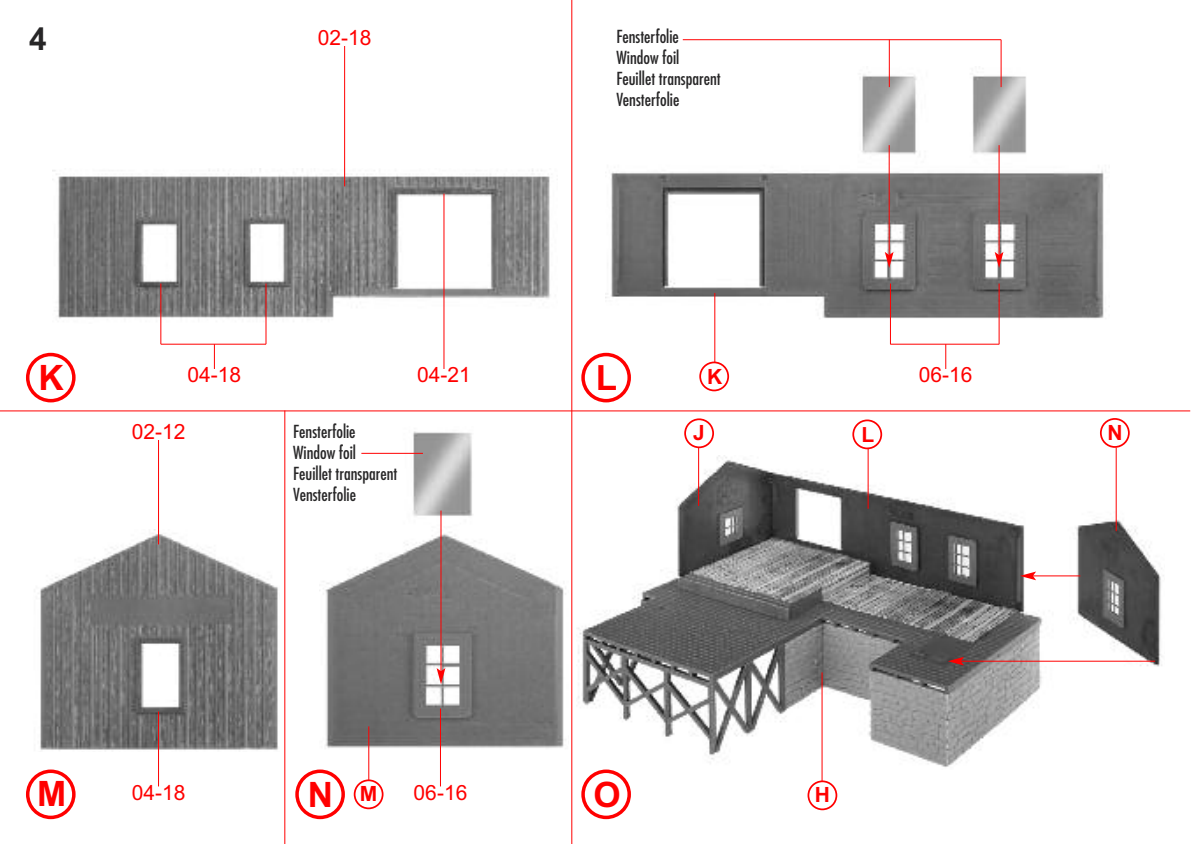
<style>
.page{position:relative;width:1191px;height:844px;background:#fff}
.page>*{position:absolute;margin:0;border:0;box-sizing:border-box;transform-origin:0 0}
.t1{font:700 35px "Arial";color:#f00}
.t2{font:700 31.5px "Arial";color:#272627}
.t3{font:21px "Arial";color:#f00}
.t4{font:700 21px "Arial";color:#f00}
.t5{font:condensed 17.5px/21px "Futura Std";color:#272627}
</style>
<div class="page">
<hr style="left:571px;top:0;width:1px;height:843px;background:#f00">
<hr style="left:284px;top:410px;width:1px;height:433px;background:#f00">
<hr style="left:0;top:410px;width:1190px;height:1px;background:#f00">
<img style="left:53px;top:169px;width:497px;height:155px">
<img style="left:605px;top:67px;width:499px;height:255px">
<img style="left:40px;top:529px;width:238px;height:222px">
<img style="left:319px;top:431px;width:247px;height:321px">
<img style="left:577px;top:455px;width:587px;height:314px">
<svg style="left:807px;top:780px;width:30px;height:30px"></svg>
<svg style="left:684px;top:418px;width:30px;height:30px"></svg>
<svg style="left:26px;top:353px;width:50px;height:49px"></svg>
<svg style="left:581px;top:353px;width:50px;height:49px"></svg>
<svg style="left:26px;top:769px;width:50px;height:50px"></svg>
<svg style="left:295px;top:769px;width:50px;height:50px"></svg>
<svg style="left:581px;top:769px;width:50px;height:50px"></svg>
<svg style="left:699px;top:361px;width:30px;height:30px"></svg>
<svg style="left:852px;top:419px;width:30px;height:30px"></svg>
<svg style="left:354px;top:779px;width:29px;height:30px"></svg>
<svg style="left:1100px;top:418px;width:29px;height:29px"></svg>
<hr style="left:344px;top:46px;width:1px;height:140px;background:#f00">
<svg style="left:214px;top:344px;width:1px;height:25px"></svg>
<hr style="left:443px;top:193px;width:1px;height:176px;background:#f00">
<hr style="left:161px;top:343px;width:105px;height:1px;background:#f00">
<hr style="left:160px;top:283px;width:1px;height:61px;background:#f00">
<hr style="left:265px;top:283px;width:1px;height:61px;background:#f00">
<svg style="left:945px;top:344px;width:1px;height:25px"></svg>
<hr style="left:890px;top:343px;width:109px;height:1px;background:#f00">
<hr style="left:890px;top:283px;width:1px;height:61px;background:#f00">
<hr style="left:714px;top:293px;width:1px;height:69px;background:#f00">
<hr style="left:698px;top:447px;width:1px;height:58px;background:#f00">
<hr style="left:867px;top:447px;width:1px;height:61px;background:#f00">
<hr style="left:1115px;top:447px;width:1px;height:84px;background:#f00">
<hr style="left:998px;top:283px;width:1px;height:61px;background:#f00">
<hr style="left:683px;top:39px;width:318px;height:1px;background:#f00">
<hr style="left:1000px;top:40px;width:1px;height:47px;background:#f00">
<hr style="left:889px;top:40px;width:1px;height:47px;background:#f00">
<hr style="left:888px;top:145px;width:1px;height:110px;background:#f00">
<svg style="left:884px;top:252px;width:9px;height:16px"></svg>
<hr style="left:998px;top:145px;width:1px;height:110px;background:#f00">
<svg style="left:994px;top:252px;width:9px;height:16px"></svg>
<hr style="left:1033px;top:575px;width:47px;height:1px;background:#f00">
<svg style="left:1020px;top:571px;width:16px;height:9px"></svg>
<hr style="left:961px;top:660px;width:194px;height:1px;background:#f00">
<svg style="left:947px;top:656px;width:17px;height:9px"></svg>
<hr style="left:440px;top:510px;width:1px;height:161px;background:#f00">
<svg style="left:436px;top:668px;width:9px;height:16px"></svg>
<hr style="left:361px;top:453px;width:62px;height:1px;background:#f00">
<hr style="left:158px;top:440px;width:1px;height:104px;background:#f00">
<hr style="left:158px;top:711px;width:1px;height:75px;background:#f00">
<hr style="left:440px;top:708px;width:1px;height:78px;background:#f00">
<hr style="left:368px;top:726px;width:1px;height:54px;background:#f00">
<hr style="left:821px;top:672px;width:1px;height:109px;background:#f00">
<h2 class="t2" style="left:29px;top:20px;width:19px">4</h2>
<p class="t3" style="left:318px;top:25px;width:55px">02-18</p>
<p class="t5" style="left:616px;top:27px;width:106px">Fensterfolie<br>Window foil<br>Feuillet transparent<br>Vensterfolie</p>
<h1 class="t1" style="left:38px;top:357px;width:27px">K</h1>
<h1 class="t1" style="left:596px;top:357px;width:23px">L</h1>
<p class="t3" style="left:188px;top:362px;width:55px">04-18</p>
<p class="t3" style="left:417px;top:362px;width:55px">04-21</p>
<p class="t3" style="left:919px;top:362px;width:55px">06-16</p>
<p class="t4" style="left:707px;top:364px;width:17px">K</p>
<p class="t3" style="left:132px;top:419px;width:55px">02-12</p>
<p class="t5" style="left:293px;top:422px;width:106px">Fensterfolie<br>Window foil<br>Feuillet transparent<br>Vensterfolie</p>
<p class="t4" style="left:693px;top:421px;width:13px">J</p>
<p class="t4" style="left:861px;top:422px;width:14px">L</p>
<h1 class="t1" style="left:37px;top:773px;width:31px">M</h1>
<h1 class="t1" style="left:308px;top:773px;width:27px">N</h1>
<h1 class="t1" style="left:593px;top:773px;width:29px">O</h1>
<p class="t3" style="left:132px;top:779px;width:55px">04-18</p>
<p class="t3" style="left:413px;top:779px;width:55px">06-16</p>
<p class="t4" style="left:360px;top:781px;width:19px">M</p>
<p class="t4" style="left:815px;top:782px;width:17px">H</p>
<p class="t4" style="left:1107px;top:420px;width:17px">N</p>
</div>
